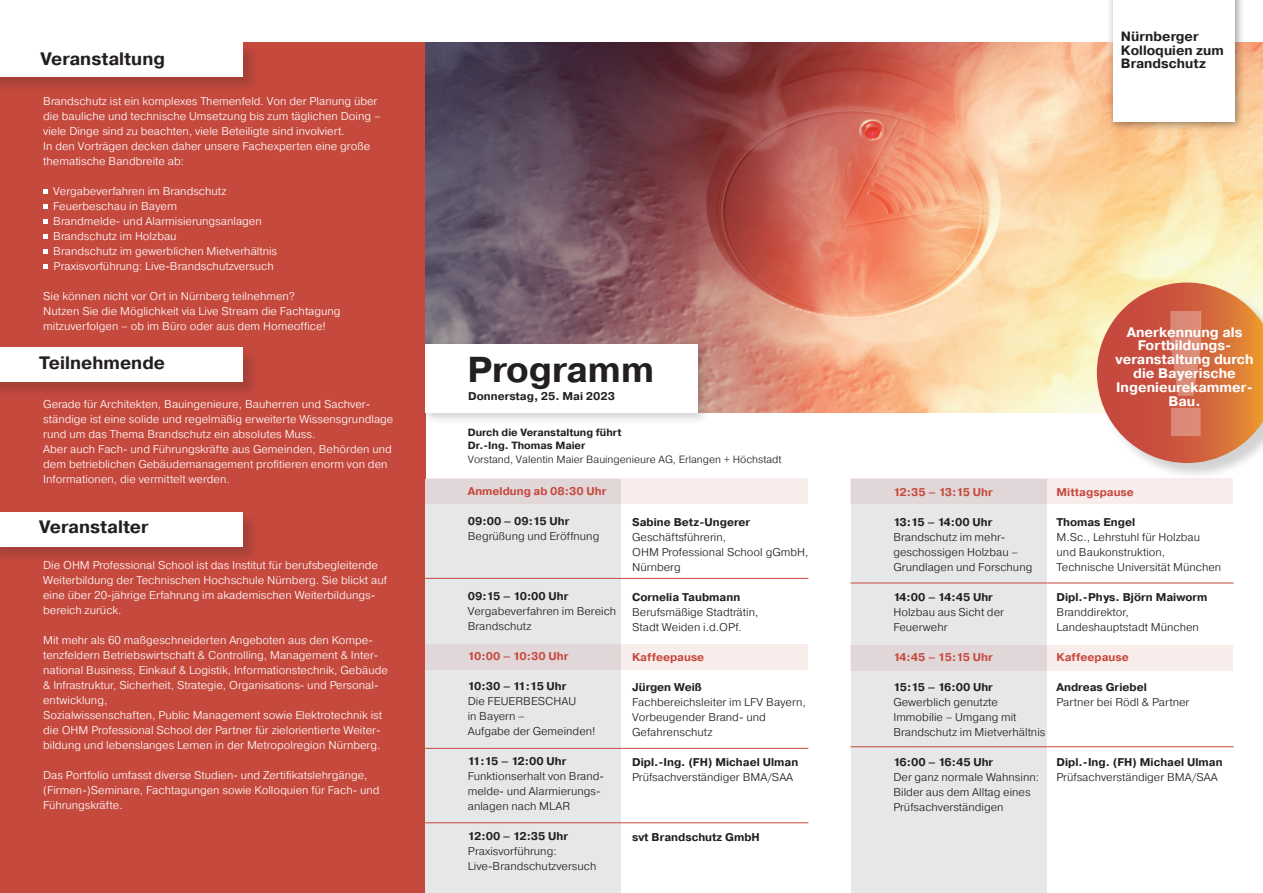
<style>
.page{position:relative;width:1263px;height:893px;background:#fff}
.page>*{position:absolute;margin:0;border:0;box-sizing:border-box;transform-origin:0 0}
.t1{font:700 178.5px "Pragmatica";color:#fff}
.t2{font:700 36px "Pragmatica";color:#231f20}
.t3{font:700 18px "Pragmatica";color:#231f20}
.t4{font:700 13.8px/13.8px "Pragmatica";color:#fff;text-align:center}
.t5{font:700 13.5px/13.5px "Pragmatica";color:#231f20}
.t6{font:300 11.25px/15px "Pragmatica";color:#fff}
.t7{font:300 11.25px/15px "Pragmatica";color:#231f20}
.t8{font:700 11.25px "Pragmatica";color:#231f20}
.t9{font:700 11.25px "Pragmatica";color:#c6493e}
.t10{font:700 11.25px "Pragmatica";letter-spacing:-.04em;color:#231f20}
.t11{font:700 11.25px "Pragmatica";letter-spacing:-.04em;color:#c6493e}
.t12{font:300 10.5px "Pragmatica";color:#231f20}
.t13{font:700 10.5px/13.5px "Pragmatica";color:#231f20}
</style>
<div class="page">
<div style="left:0;top:43px;width:425px;height:850px;background:#c6493e"></div>
<div style="left:425px;top:479px;width:196px;height:414px;background:#e6e7e9"></div>
<div style="left:850px;top:479px;width:196px;height:414px;background:#e6e7e9"></div>
<div style="left:0;top:512px;width:259px;height:51px;background:#231f20;opacity:.2"></div>
<div style="left:0;top:512px;width:242px;height:34px;background:#fff"></div>
<div style="left:0;top:348px;width:259px;height:51px;background:#231f20;opacity:.2"></div>
<div style="left:0;top:348px;width:242px;height:34px;background:#fff"></div>
<hr style="left:425px;top:578px;width:383px;height:1px;background:#c6493e">
<hr style="left:425px;top:748px;width:383px;height:1px;background:#c6493e">
<hr style="left:425px;top:822px;width:383px;height:1px;background:#c6493e">
<hr style="left:850px;top:583px;width:383px;height:1px;background:#c6493e">
<hr style="left:850px;top:746px;width:383px;height:1px;background:#c6493e">
<div style="left:0;top:43px;width:259px;height:51px;background:#231f20;opacity:.2"></div>
<div style="left:0;top:43px;width:242px;height:34px;background:#fff"></div>
<img style="left:425px;top:43px;width:838px;height:369px">
<svg style="left:43px;top:189px;width:5px;height:4px"></svg>
<svg style="left:43px;top:204px;width:5px;height:4px"></svg>
<svg style="left:43px;top:219px;width:5px;height:4px"></svg>
<svg style="left:43px;top:234px;width:5px;height:4px"></svg>
<svg style="left:43px;top:249px;width:5px;height:4px"></svg>
<svg style="left:43px;top:264px;width:5px;height:4px"></svg>
<div style="left:1107px;top:0;width:138px;height:132px;background:#231f20;opacity:.5"></div>
<div style="left:1113px;top:0;width:121px;height:122px;background:#fff"></div>
<div style="left:421px;top:340px;width:289px;height:85px;background:#231f20;opacity:.2"></div>
<div style="left:425px;top:344px;width:272px;height:68px;background:#fff"></div>
<div style="left:1097px;top:283px;width:166px;height:197px;background:#231f20;opacity:.2"></div>
<svg style="left:1097px;top:282px;width:166px;height:181px;background:#d67a57"></svg>
<div style="left:425px;top:644px;width:383px;height:25px;background:linear-gradient(to right,#dcd1d3,#fff2f1)"></div>
<div style="left:850px;top:645px;width:383px;height:25px;background:linear-gradient(to right,#dcd1d3,#fef2f1)"></div>
<div style="left:425px;top:478px;width:383px;height:26px;background:linear-gradient(to right,#dcd1d3,#fff2f1)"></div>
<div style="left:850px;top:478px;width:383px;height:26px;background:linear-gradient(to right,#dcd1d3,#fef2f1)"></div>
<h3 class="t3" style="left:40px;top:47px;width:126px">Veranstaltung</h3>
<p class="t6" style="left:43px;top:93px;width:339px">Brandschutz ist ein komplexes Themenfeld. Von der Planung über die bauliche und technische Umsetzung bis zum täglichen Doing – viele Dinge sind zu beachten, viele Beteiligte sind involviert.<br>In den Vorträgen decken daher unsere Fachexperten eine große thematische Bandbreite ab:</p>
<p class="t6" style="left:53px;top:183px;width:225px">Vergabeverfahren im Brandschutz Feuerbeschau in Bayern<br>Brandmelde- und Alarmisierungsanlagen Brandschutz im Holzbau<br>Brandschutz im gewerblichen Mietverhältnis Praxisvorführung: Live-Brandschutzversuch</p>
<p class="t6" style="left:43px;top:288px;width:299px">Sie können nicht vor Ort in Nürnberg teilnehmen?<br>Nutzen Sie die Möglichkeit via Live Stream die Fachtagung mitzuverfolgen – ob im Büro oder aus dem Homeoffice!</p>
<h3 class="t3" style="left:39px;top:351px;width:127px">Teilnehmende</h3>
<p class="t6" style="left:43px;top:396px;width:352px">Gerade für Architekten, Bauingenieure, Bauherren und Sachver&shy;ständige ist eine solide und regelmäßig erweiterte Wissensgrundlage rund um das Thema Brandschutz ein absolutes Muss.<br>Aber auch Fach- und Führungskräfte aus Gemeinden, Behörden und dem betrieblichen Gebäudemanagement profitieren enorm von den Informationen, die vermittelt werden.</p>
<h3 class="t3" style="left:39px;top:515px;width:111px">Veranstalter</h3>
<p class="t6" style="left:43px;top:557px;width:345px">Die OHM Professional School ist das Institut für berufsbegleitende Weiterbildung der Technischen Hochschule Nürnberg. Sie blickt auf eine über 20-jährige Erfahrung im akademischen Weiterbildungs&shy;bereich zurück.</p>
<p class="t6" style="left:43px;top:632px;width:346px">Mit mehr als 60 maßgeschneiderten Angeboten aus den Kompe&shy;tenzfeldern Betriebswirtschaft &amp; Controlling, Management &amp; Inter&shy;national Business, Einkauf &amp; Logistik, Informationstechnik, Gebäude &amp; Infrastruktur, Sicherheit, Strategie, Organisations- und Personal&shy;entwicklung,<br>Sozialwissenschaften, Public Management sowie Elektrotechnik ist die OHM Professional School der Partner für zielorientierte Weiter&shy;bildung und lebenslanges Lernen in der Metropolregion Nürnberg.</p>
<p class="t6" style="left:43px;top:767px;width:338px">Das Portfolio umfasst diverse Studien- und Zertifikatslehrgänge, (Firmen-)Seminare, Fachtagungen sowie Kolloquien für Fach- und<br>Führungskräfte.</p>
<h2 class="t2" style="left:467px;top:347px;width:188px">Programm</h2>
<p class="t8" style="left:468px;top:389px;width:148px">Donnerstag, 25. Mai 2023</p>
<p class="t13" style="left:468px;top:425px;width:155px">Durch die Veranstaltung führt<br>Dr.-Ing. Thomas Maier</p>
<p class="t12" style="left:468px;top:452px;width:315px">Vorstand, Valentin Maier Bauingenieure AG, Erlangen + Höchstadt</p>
<p class="t9" style="left:468px;top:484px;width:140px">Anmeldung ab 08:30 Uhr</p>
<p class="t8" style="left:468px;top:514px;width:103px">09:00 – 09:15 Uhr</p>
<p class="t7" style="left:468px;top:529px;width:133px">Begrüßung und Eröffnung</p>
<p class="t8" style="left:468px;top:589px;width:102px">09:15 – 10:00 Uhr</p>
<p class="t7" style="left:468px;top:604px;width:150px">Vergabeverfahren im Bereich<br>Brandschutz</p>
<p class="t9" style="left:468px;top:649px;width:102px">10:00 – 10:30 Uhr</p>
<p class="t10" style="left:468px;top:679px;width:100px">10:30 – 11:15 Uhr</p>
<p class="t7" style="left:468px;top:694px;width:129px">Die FEUERBESCHAU<br>in Bayern –<br>Aufgabe der Gemeinden!</p>
<p class="t10" style="left:468px;top:754px;width:100px">11:15 – 12:00 Uhr</p>
<p class="t7" style="left:468px;top:769px;width:138px">Funktionserhalt von Brand&shy;melde- und Alarmierungs&shy;anlagen nach MLAR</p>
<p class="t8" style="left:468px;top:829px;width:102px">12:00 – 12:35 Uhr</p>
<p class="t7" style="left:468px;top:844px;width:130px">Praxisvorführung:<br>Live-Brandschutzversuch</p>
<p class="t8" style="left:632px;top:515px;width:120px">Sabine Betz-Ungerer</p>
<p class="t7" style="left:632px;top:529px;width:178px">Geschäftsführerin,<br>OHM Professional School gGmbH,<br>Nürnberg</p>
<p class="t8" style="left:632px;top:590px;width:110px">Cornelia Taubmann</p>
<p class="t7" style="left:632px;top:604px;width:128px">Berufsmäßige Stadträtin,<br>Stadt Weiden i.d.OPf.</p>
<p class="t9" style="left:632px;top:650px;width:74px">Kaffeepause</p>
<p class="t8" style="left:632px;top:680px;width:71px">Jürgen Weiß</p>
<p class="t7" style="left:632px;top:694px;width:175px">Fachbereichsleiter im LFV Bayern,<br>Vorbeugender Brand- und<br>Gefahrenschutz</p>
<p class="t8" style="left:632px;top:755px;width:168px">Dipl.-Ing. (FH) Michael Ulman</p>
<p class="t7" style="left:632px;top:769px;width:163px">Prüfsachverständiger BMA/SAA</p>
<p class="t8" style="left:632px;top:830px;width:129px">svt Brandschutz GmbH</p>
<p class="t5" style="left:1121px;top:30px;width:104px">Nürnberger<br>Kolloquien zum<br>Brandschutz</p>
<h1 class="t1" style="left:1151px;top:259px;width:71px">!</h1>
<p class="t4" style="left:1115px;top:325px;width:139px">Anerkennung als<br>Fortbildungs&shy;veranstaltung durch die Bayerische<br>Ingenieurekammer-</p>
<p class="t4" style="left:1168px;top:394px;width:34px">Bau.</p>
<p class="t11" style="left:893px;top:485px;width:101px">12:35 – 13:15 Uhr</p>
<p class="t10" style="left:893px;top:515px;width:101px">13:15 – 14:00 Uhr</p>
<p class="t7" style="left:893px;top:530px;width:140px">Brandschutz im mehr&shy;geschossigen Holzbau –<br>Grundlagen und Forschung</p>
<p class="t8" style="left:893px;top:590px;width:101px">14:00 – 14:45 Uhr</p>
<p class="t7" style="left:893px;top:605px;width:112px">Holzbau aus Sicht der<br>Feuerwehr</p>
<p class="t11" style="left:893px;top:650px;width:101px">14:45 – 15:15 Uhr</p>
<p class="t10" style="left:893px;top:680px;width:101px">15:15 – 16:00 Uhr</p>
<p class="t7" style="left:893px;top:695px;width:153px">Gewerblich genutzte<br>Immobilie – Umgang mit<br>Brandschutz im Mietverhältnis</p>
<p class="t8" style="left:893px;top:755px;width:101px">16:00 – 16:45 Uhr</p>
<p class="t7" style="left:893px;top:770px;width:147px">Der ganz normale Wahnsinn:<br>Bilder aus dem Alltag eines<br>Prüfsachverständigen</p>
<p class="t9" style="left:1056px;top:485px;width:79px">Mittagspause</p>
<p class="t8" style="left:1056px;top:515px;width:80px">Thomas Engel</p>
<p class="t7" style="left:1056px;top:530px;width:166px">M.Sc., Lehrstuhl für Holzbau und Baukonstruktion,<br>Technische Universität München</p>
<p class="t8" style="left:1056px;top:590px;width:152px">Dipl.-Phys. Björn Maiworm</p>
<p class="t7" style="left:1056px;top:605px;width:144px">Branddirektor,<br>Landeshauptstadt München</p>
<p class="t9" style="left:1056px;top:650px;width:74px">Kaffeepause</p>
<p class="t8" style="left:1056px;top:680px;width:92px">Andreas Griebel</p>
<p class="t7" style="left:1056px;top:695px;width:134px">Partner bei Rödl &amp; Partner</p>
<p class="t8" style="left:1056px;top:755px;width:168px">Dipl.-Ing. (FH) Michael Ulman</p>
<p class="t7" style="left:1056px;top:770px;width:163px">Prüfsachverständiger BMA/SAA</p>
</div>
